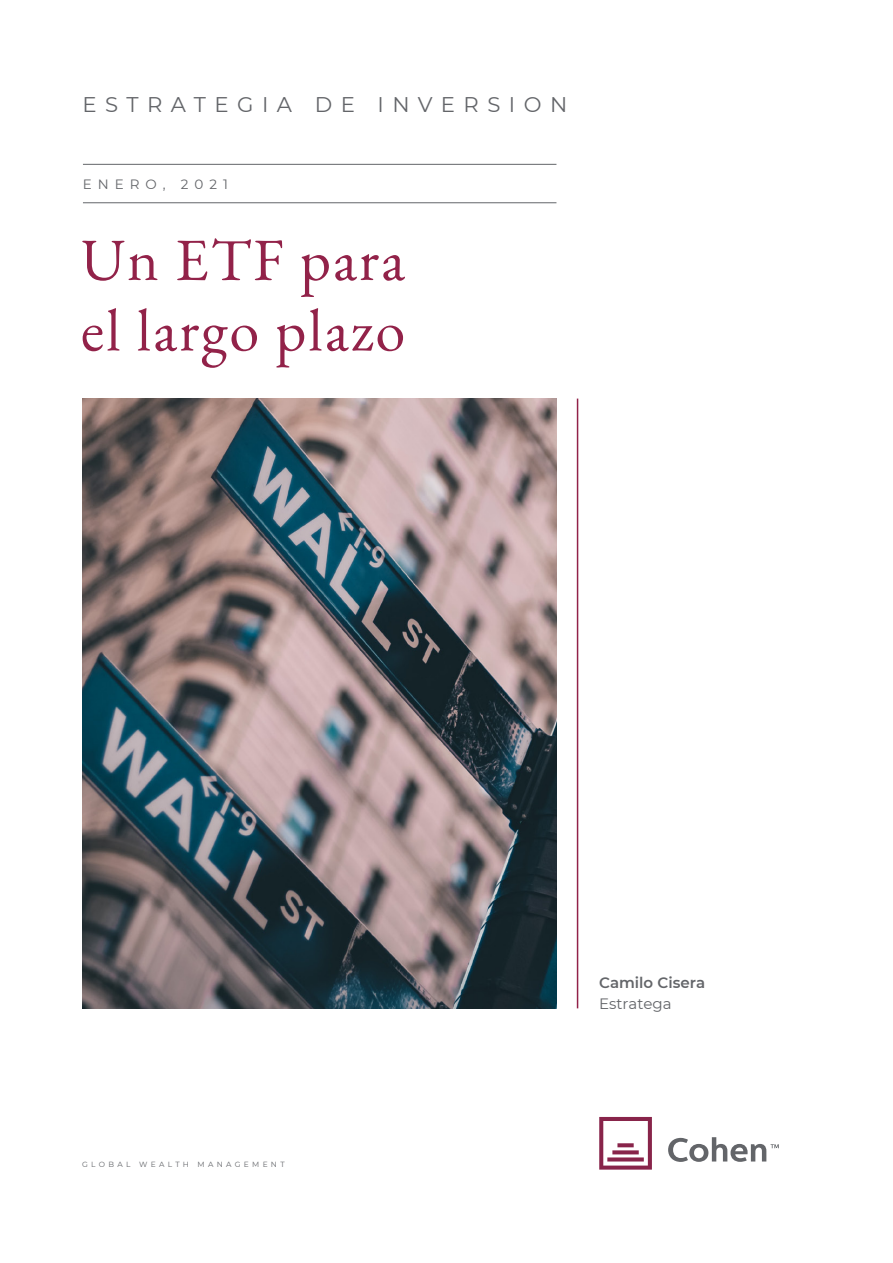
<style>
.page{position:relative;width:893px;height:1263px;background:#fff}
.page>*{position:absolute;margin:0;border:0;box-sizing:border-box;transform-origin:0 0}
.t1{font:60px/70.5px "EB Garamond";letter-spacing:.035em;color:#922249}
.t2{font:21.15px "Montserrat";letter-spacing:.4em;color:#636569}
.t3{font:600 15px "Montserrat";color:#636569}
.t4{font:15px "Montserrat";color:#636569}
.t5{font:13.5px "Montserrat";letter-spacing:.44em;color:#636569}
.t6{font:7.5px "Montserrat";letter-spacing:.44em;color:#636569}
</style>
<div class="page">
<svg style="left:668px;top:1137px;width:111px;height:25px"></svg>
<svg style="left:599px;top:1117px;width:53px;height:52px"></svg>
<hr style="left:83px;top:164px;width:473px;height:1px;background:#636569">
<hr style="left:83px;top:202px;width:473px;height:1px;background:#636569">
<hr style="left:577px;top:399px;width:1px;height:609px;background:#922249">
<img style="left:83px;top:399px;width:473px;height:609px">
<h2 class="t2" style="left:82px;top:90px;width:486px">ESTRATEGIA DE INVERSION</h2>
<h3 class="t5" style="left:83px;top:175px;width:146px">ENERO, 2021</h3>
<h1 class="t1" style="left:81px;top:225px;width:326px">Un ETF para el largo plazo</h1>
<p class="t6" style="left:82px;top:1159px;width:204px">GLOBAL WEALTH MANAGEMENT</p>
<h3 class="t3" style="left:599px;top:971px;width:107px">Camilo Cisera</h3>
<h3 class="t4" style="left:599px;top:993px;width:74px">Estratega</h3>
</div>
